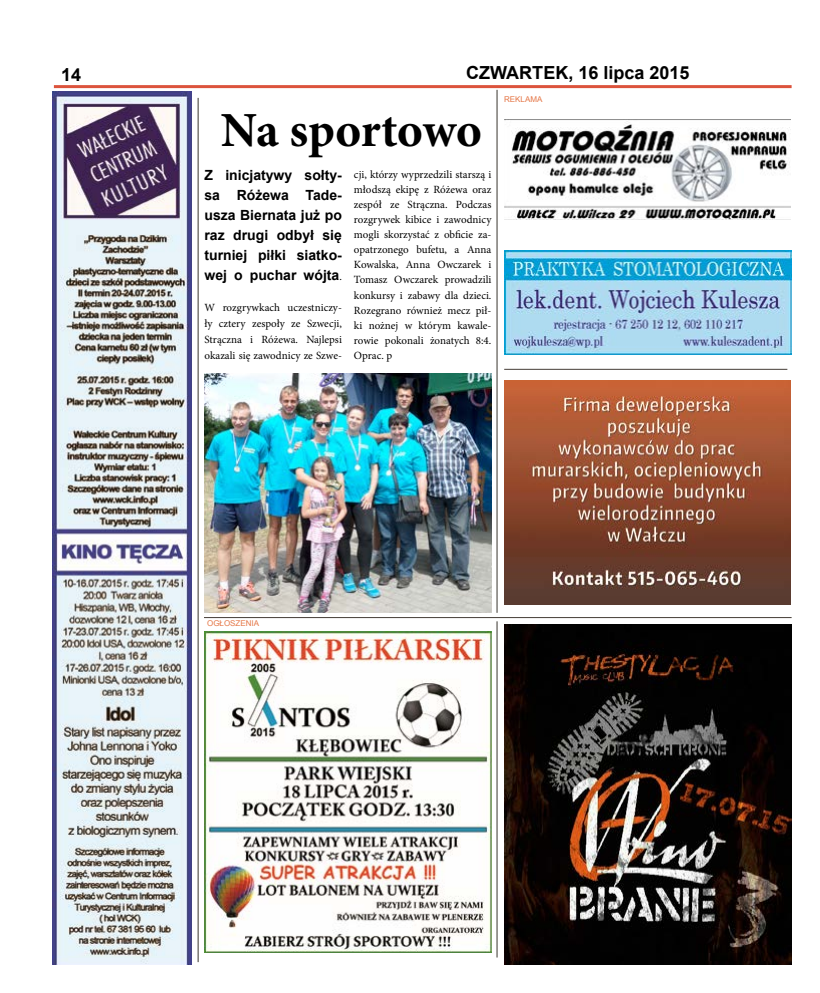
<style>
.page{position:relative;width:820px;height:993px;background:#fff}
.page>*{position:absolute;margin:0;border:0;box-sizing:border-box;transform-origin:0 0}
.t1{font:700 49px "Minion Pro";letter-spacing:-.005em;color:#000}
.t2{font:700 18px "Arial";color:#000}
.t3{font:700 14px/19.8px "Arial";color:#000;text-align:justify}
.t4{font:11px/15px "Minion Pro";color:#000;text-align:justify}
.t5{font:8px "Arial";color:#e57646}
.s1{font-family:"Minion Pro";font-weight:400;font-size:11px}
</style>
<div class="page">
<hr style="left:54px;top:85px;width:737px;height:3px;background:#dc533c">
<img style="left:52px;top:92px;width:139px;height:872px">
<img style="left:504px;top:120px;width:286px;height:100px">
<hr style="left:197px;top:98px;width:1px;height:863px;background:#39352e">
<hr style="left:504px;top:369px;width:283px;height:1px;background:#453d37">
<img style="left:504px;top:250px;width:287px;height:104px">
<img style="left:205px;top:631px;width:286px;height:321px">
<img style="left:504px;top:624px;width:287px;height:340px">
<img style="left:204px;top:373px;width:287px;height:239px">
<hr style="left:204px;top:617px;width:587px;height:1px;background:#453d37">
<hr style="left:496px;top:90px;width:1px;height:522px;background:#39352e">
<img style="left:504px;top:380px;width:286px;height:224px">
<hr style="left:496px;top:621px;width:1px;height:336px;background:#39352e">
<h2 class="t2" style="left:61px;top:63px;width:22px">14</h2>
<h2 class="t2" style="left:466px;top:61px;width:225px">CZWARTEK, 16 lipca 2015</h2>
<p class="t5" style="left:504px;top:94px;width:40px">REKLAMA</p>
<h1 class="t1" style="left:221px;top:96px;width:262px">Na sportowo</h1>
<p class="t3" style="left:204px;top:166px;width:139px">Z inicjatywy sołty&shy;sa Różewa Tade&shy;usza Biernata już po raz drugi odbył się turniej piłki siatko&shy;wej o puchar wójta<span class="s1">.</span></p>
<p class="t4" style="left:204px;top:300px;width:139px;line-height:15.8px">W rozgrywkach uczestniczy&shy;ły cztery zespoły ze Szwecji, Strączna i Różewa. Najlepsi okazali się zawodnicy ze Szwe-</p>
<p class="t4" style="left:354px;top:167px;width:139px">cji, którzy wyprzedzili starszą i młodszą ekipę z Różewa oraz zespół ze Strączna. Podczas rozgrywek kibice i zawodnicy mogli skorzystać z obficie za&shy;opatrzonego bufetu, a Anna Kowalska, Anna Owczarek i Tomasz Owczarek prowadzili konkursy i zabawy dla dzieci.<br>Rozegrano również mecz pił&shy;ki nożnej w którym kawale&shy;rowie pokonali żonatych 8:4.<br>Oprac. p</p>
<p class="t5" style="left:207px;top:617px;width:54px">OGŁOSZENIA</p>
</div>
